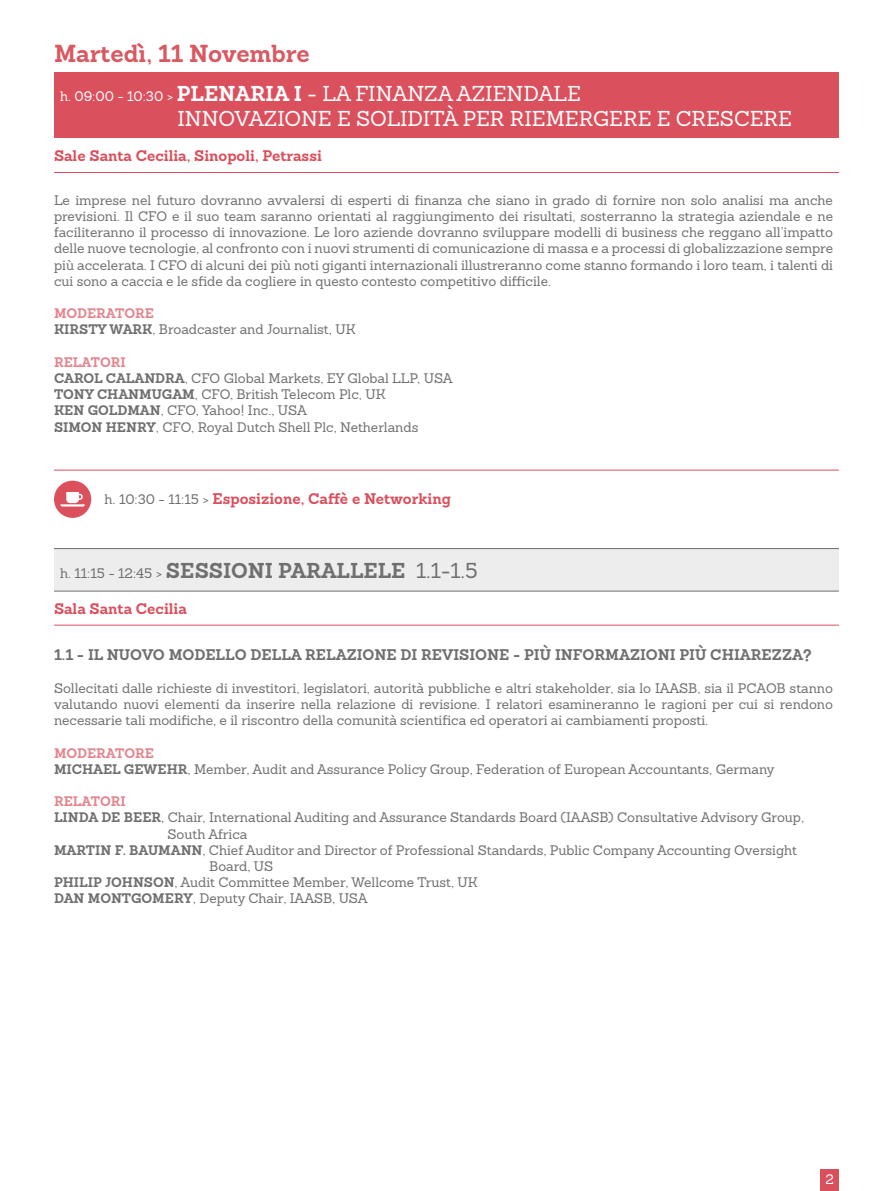
<style>
.page{position:relative;width:893px;height:1191px;background:#fff}
.page>*{position:absolute;margin:0;border:0;box-sizing:border-box;transform-origin:0 0}
.t1{font:700 24px "Sanchez";color:#d95961}
.t2{font:21px/25.2px "Sanchez";color:#fff}
.t3{font:700 21px "Sanchez";color:#706f6f}
.t4{font:700 15px "Sanchez";color:#d94f5c}
.t5{font:700 15px "Sanchez";color:#706f6f}
.t6{font:13.5px/16.2px "Sanchez";color:#706f6f}
.t7{font:700 13.5px "Sanchez";color:#e4848d}
.t8{font:13.5px "Sanchez";color:#fff}
.s1{font-size:13.5px}
.s2{font-weight:700}
.s3{font-weight:700;color:#e4848d}
.s4{font-weight:400;font-size:13.5px;color:#706f6f}
.s5{font-weight:400;font-size:13.5px}
.s6{font-weight:400}
</style>
<div class="page">
<div style="left:821px;top:1169px;width:18px;height:22px;background:#d94f5c"></div>
<div style="left:54px;top:72px;width:785px;height:66px;background:#db505d"></div>
<hr style="left:54px;top:470px;width:785px;height:1px;background:#d94f5c">
<hr style="left:54px;top:172px;width:785px;height:1px;background:#d94f5c">
<div style="left:54px;top:548px;width:785px;height:43px;background:#ededed"></div>
<hr style="left:54px;top:625px;width:785px;height:1px;background:#d94f5c">
<hr style="left:54px;top:548px;width:785px;height:1px;background:#706f6f">
<hr style="left:54px;top:591px;width:785px;height:1px;background:#706f6f">
<div style="left:54px;top:480px;width:37px;height:38px;background:#db505d;border-radius:50%"></div>
<svg style="left:60px;top:492px;width:25px;height:14px"></svg>
<h1 class="t1" style="left:54px;top:37px;width:257px">Martedì, 11 Novembre</h1>
<h2 class="t2" style="left:177px;top:80px;width:616px;text-indent:-117px"><span class="s1">h. 09:00 - 10:30 &gt;</span> <span class="s2">PLENARIA I</span> - LA FINANZA AZIENDALE<br>INNOVAZIONE E SOLIDITÀ PER RIEMERGERE E CRESCERE</h2>
<p class="t4" style="left:54px;top:145px;width:269px">Sale Santa Cecilia, Sinopoli, Petrassi</p>
<p class="t6" style="left:54px;top:192px;width:781px;text-align:justify">Le imprese nel futuro dovranno avvalersi di esperti di finanza che siano in grado di fornire non solo analisi ma anche previsioni. Il CFO e il suo team saranno orientati al raggiungimento dei risultati, sosterranno la strategia aziendale e ne faciliteranno il processo di innovazione. Le loro aziende dovranno sviluppare modelli di business che reggano all’impatto delle nuove tecnologie, al confronto con i nuovi strumenti di comunicazione di massa e a processi di globalizzazione sempre più accelerata. I CFO di alcuni dei più noti giganti internazionali illustreranno come stanno formando i loro team, i talenti di cui sono a caccia e le sfide da cogliere in questo contesto competitivo difficile.</p>
<p class="t6" style="left:54px;top:305px;width:303px"><span class="s3">MODERATORE<br></span><span class="s2">KIRSTY WARK</span>, Broadcaster and Journalist, UK</p>
<p class="t6" style="left:54px;top:354px;width:400px"><span class="s3">RELATORI<br></span><span class="s2">CAROL CALANDRA</span>, CFO Global Markets, EY Global LLP, USA <span class="s2">TONY CHANMUGAM</span>, CFO, British Telecom Plc, UK<br><span class="s2">KEN GOLDMAN</span>, CFO, Yahoo! Inc., USA<br><span class="s2">SIMON HENRY</span>, CFO, Royal Dutch Shell Plc, Netherlands</p>
<p class="t4" style="left:105px;top:488px;width:348px"><span class="s4">h. 10:30 - 11:15 &gt;</span> Esposizione, Caffè e Networking</p>
<h2 class="t3" style="left:60px;top:556px;width:419px"><span class="s5">h. 11:15 - 12:45 &gt;</span> SESSIONI PARALLELE <span class="s6">1.1-1.5</span></h2>
<p class="t4" style="left:54px;top:598px;width:134px">Sala Santa Cecilia</p>
<p class="t5" style="left:54px;top:644px;width:759px">1.1 - IL NUOVO MODELLO DELLA RELAZIONE DI REVISIONE - PIÙ INFORMAZIONI PIÙ CHIAREZZA?</p>
<p class="t6" style="left:54px;top:680px;width:780px;text-align:justify">Sollecitati dalle richieste di investitori, legislatori, autorità pubbliche e altri stakeholder, sia lo IAASB, sia il PCAOB stanno valutando nuovi elementi da inserire nella relazione di revisione. I relatori esamineranno le ragioni per cui si rendono necessarie tali modifiche, e il riscontro della comunità scientifica ed operatori ai cambiamenti proposti.</p>
<p class="t6" style="left:54px;top:744px;width:722px"><span class="s3">MODERATORE<br></span><span class="s2">MICHAEL GEWEHR</span>, Member, Audit and Assurance Policy Group, Federation of European Accountants, Germany</p>
<p class="t7" style="left:54px;top:792px;width:73px">RELATORI</p>
<p class="t6" style="left:54px;top:809px;width:752px"><span class="s2">LINDA DE BEER</span>, Chair, International Auditing and Assurance Standards Board (IAASB) Consultative Advisory Group,</p>
<p class="t6" style="left:168px;top:825px;width:81px">South Africa</p>
<p class="t6" style="left:54px;top:842px;width:745px"><span class="s2">MARTIN F. BAUMANN</span>, Chief Auditor and Director of Professional Standards, Public Company Accounting Oversight</p>
<p class="t6" style="left:209px;top:858px;width:65px">Board, US</p>
<p class="t6" style="left:54px;top:874px;width:425px"><span class="s2">PHILIP JOHNSON</span>, Audit Committee Member, Wellcome Trust, UK</p>
<p class="t6" style="left:54px;top:890px;width:315px"><span class="s2">DAN MONTGOMERY</span>, Deputy Chair, IAASB, USA</p>
<p class="t8" style="left:826px;top:1170px;width:10px">2</p>
</div>
